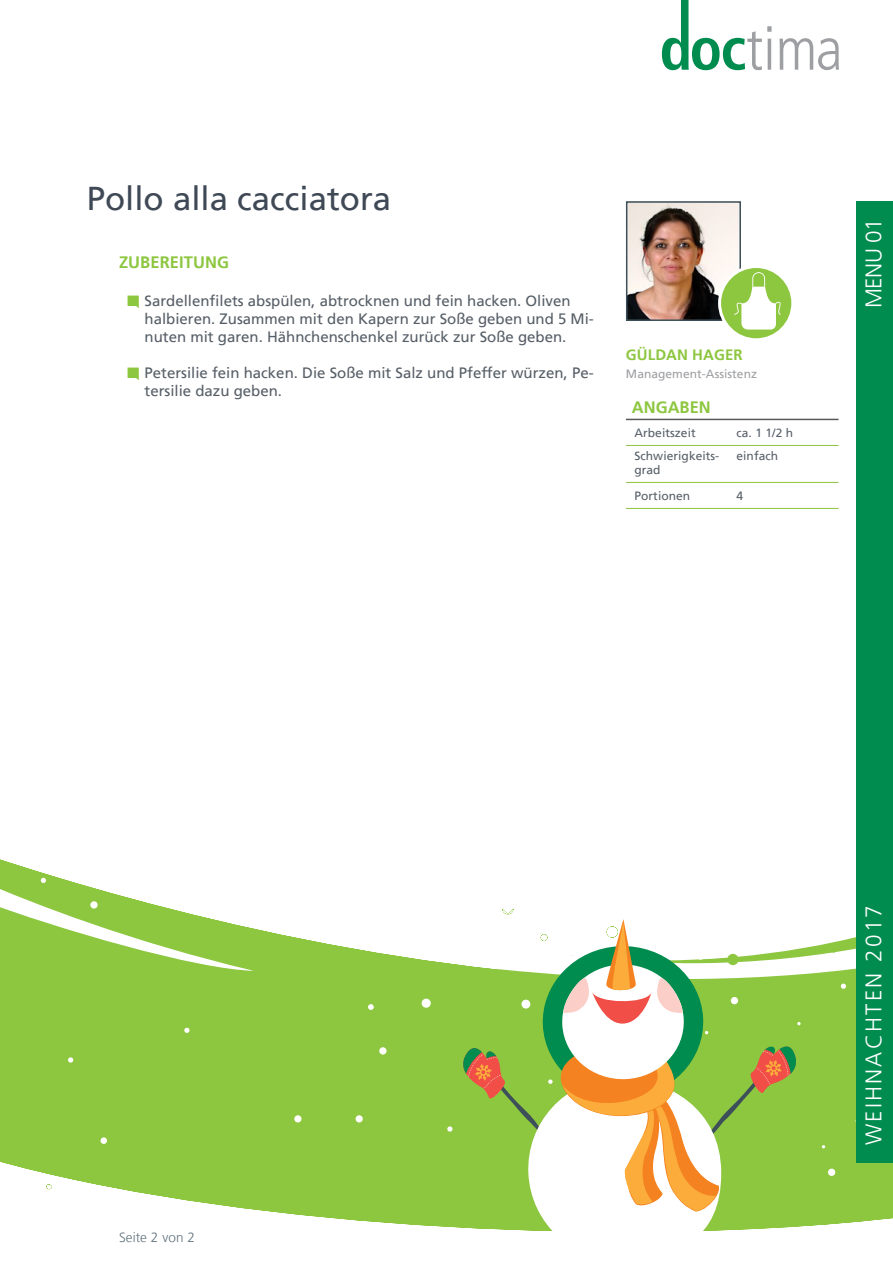
<style>
.page{position:relative;width:893px;height:1263px;background:#fff}
.page>*{position:absolute;margin:0;border:0;box-sizing:border-box;transform-origin:0 0}
.t1{font:33px "Frutiger LT";color:#3f4955}
.t2{font:300 22.5px "Frutiger LT";letter-spacing:.1em;color:#fff}
.t3{font:700 16.5px "Frutiger LT";letter-spacing:.005em;color:#8dc63f}
.t4{font:15px/18px "Frutiger LT";color:#565e67}
.t5{font:700 15px "Frutiger LT";letter-spacing:.005em;color:#8dc63f}
.t6{font:300 13.5px "Frutiger LT";letter-spacing:.005em;color:#5e717c}
.t7{font:12px/13.6px "Frutiger LT";letter-spacing:.005em;color:#565e67}
.t8{font:12px "Frutiger LT";letter-spacing:.005em;color:#9d9fa2}
</style>
<div class="page">
<svg style="left:662px;top:0;width:109px;height:70px"></svg>
<hr style="left:768px;top:39px;width:3px;height:31px;background:#9d9fa2">
<svg style="left:779px;top:38px;width:60px;height:32px"></svg>
<div style="left:0;top:979px;width:856px;height:117px;background:#8dc63f"></div>
<svg style="left:0;top:859px;width:856px;height:120px"></svg>
<svg style="left:824px;top:964px;width:5px;height:5px"></svg>
<svg style="left:841px;top:983px;width:5px;height:6px"></svg>
<div style="left:422px;top:998px;width:9px;height:10px;background:#fff;border-radius:50%"></div>
<div style="left:379px;top:1047px;width:8px;height:7px;background:#fff;border-radius:50%"></div>
<svg style="left:184px;top:1028px;width:6px;height:5px"></svg>
<svg style="left:68px;top:1057px;width:5px;height:6px"></svg>
<svg style="left:368px;top:1004px;width:6px;height:6px"></svg>
<svg style="left:840px;top:920px;width:5px;height:5px"></svg>
<div style="left:628px;top:891px;width:7px;height:7px;background:#fff;border-radius:50%"></div>
<div style="left:633px;top:906px;width:9px;height:9px;background:#fff;border-radius:50%"></div>
<svg style="left:844px;top:906px;width:5px;height:6px"></svg>
<div style="left:220px;top:859px;width:7px;height:7px;background:#fff;border-radius:50%"></div>
<svg style="left:721px;top:894px;width:6px;height:6px"></svg>
<svg style="left:0;top:878px;width:254px;height:93px"></svg>
<div style="left:90px;top:901px;width:8px;height:8px;background:#fff;border-radius:50%"></div>
<div style="left:92px;top:860px;width:8px;height:7px;background:#fff;border-radius:50%"></div>
<svg style="left:399px;top:890px;width:3px;height:4px"></svg>
<svg style="left:447px;top:907px;width:354px;height:189px"></svg>
<svg style="left:0;top:1096px;width:893px;height:135px;fill:#8dc63f"></svg>
<svg style="left:127px;top:295px;width:12px;height:14px"></svg>
<svg style="left:127px;top:367px;width:12px;height:14px"></svg>
<div style="left:856px;top:201px;width:37px;height:961px;background:#008c4f"></div>
<hr style="left:626px;top:482px;width:102px;height:1px;background:#8dc63f">
<hr style="left:728px;top:482px;width:110px;height:1px;background:#8dc63f">
<hr style="left:626px;top:508px;width:102px;height:1px;background:#8dc63f">
<hr style="left:728px;top:508px;width:110px;height:1px;background:#8dc63f">
<hr style="left:626px;top:419px;width:102px;height:1px;background:#58595b">
<hr style="left:728px;top:419px;width:110px;height:1px;background:#58595b">
<hr style="left:626px;top:445px;width:102px;height:1px;background:#8dc63f">
<hr style="left:728px;top:445px;width:110px;height:1px;background:#8dc63f">
<img style="left:629px;top:204px;width:109px;height:114px">
<div style="left:626px;top:201px;width:115px;height:120px;border:2px solid #3d505a"></div>
<svg style="left:720px;top:266px;width:73px;height:74px"></svg>
<div style="left:718px;top:265px;width:76px;height:76px;border:3px solid #fff;border-radius:50%"></div>
<svg style="left:734px;top:272px;width:47px;height:58px"></svg>
<h1 class="t1" style="left:87px;top:180px;width:306px">Pollo alla cacciatora</h1>
<p class="t3" style="left:119px;top:252px;width:111px">ZUBEREITUNG</p>
<p class="t4" style="left:145px;top:292px;width:451px">Sardellenfilets abspülen, abtrocknen und fein hacken. Oliven halbieren. Zusammen mit den Kapern zur Soße geben und 5 Mi&shy;nuten mit garen. Hähnchenschenkel zurück zur Soße geben.</p>
<p class="t4" style="left:145px;top:364px;width:451px">Petersilie fein hacken. Die Soße mit Salz und Pfeffer würzen, Pe&shy;tersilie dazu geben.</p>
<p class="t5" style="left:626px;top:346px;width:118px">GÜLDAN HAGER</p>
<p class="t8" style="left:626px;top:367px;width:133px">Management-Assistenz</p>
<p class="t3" style="left:632px;top:398px;width:80px">ANGABEN</p>
<p class="t7" style="left:634px;top:426px;width:63px">Arbeitszeit</p>
<p class="t7" style="left:736px;top:426px;width:58px">ca. 1 1/2 h</p>
<p class="t7" style="left:634px;top:449px;width:86px">Schwierigkeits&shy;grad</p>
<p class="t7" style="left:736px;top:449px;width:43px">einfach</p>
<p class="t7" style="left:634px;top:489px;width:57px">Portionen</p>
<p class="t7" style="left:736px;top:489px;width:8px">4</p>
<h2 class="t2" style="left:861px;top:308px;width:91px;rotate:-90deg">MENU 01</h2>
<p class="t6" style="left:119px;top:1230px;width:77px">Seite 2 von 2</p>
<h2 class="t2" style="left:861px;top:1145px;width:242px;rotate:-90deg">WEIHNACHTEN 2017</h2>
</div>
